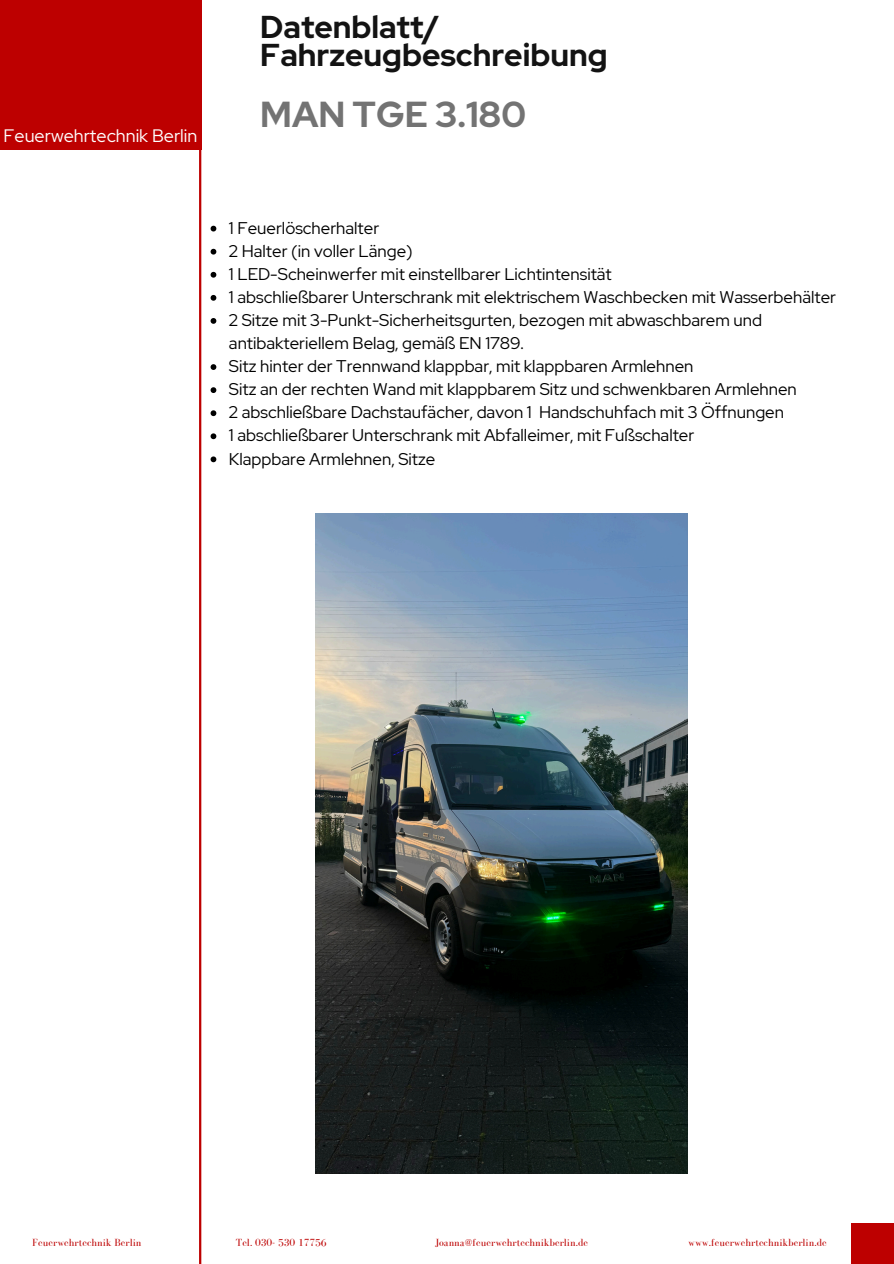
<style>
.page{position:relative;width:894px;height:1264px;background:#fff}
.page>*{position:absolute;margin:0;border:0;box-sizing:border-box;transform-origin:0 0}
.t1{font:700 36px "Red Hat Display";color:#737373}
.t2{font:700 31.5px/28.2px "Red Hat Display";color:#131313}
.t3{font:18px "Red Hat Display";color:#fff}
.t4{font:16.95px/23.1px "Red Hat Display";color:#000}
.t5{font:10.65px "Bodoni FLF";color:#bd0000}
</style>
<div class="page">
<div style="left:0;top:0;width:201px;height:149px;background:#bd0000"></div>
<div style="left:850px;top:1223px;width:43px;height:40px;background:#bd0000"></div>
<hr style="left:199px;top:140px;width:2px;height:1123px;background:#bd0000">
<img style="left:315px;top:513px;width:372px;height:660px">
<svg style="left:210px;top:226px;width:6px;height:5px"></svg>
<svg style="left:210px;top:249px;width:6px;height:5px"></svg>
<svg style="left:210px;top:272px;width:6px;height:6px"></svg>
<svg style="left:210px;top:295px;width:6px;height:6px"></svg>
<svg style="left:210px;top:318px;width:6px;height:6px"></svg>
<svg style="left:210px;top:364px;width:6px;height:6px"></svg>
<svg style="left:210px;top:387px;width:6px;height:6px"></svg>
<svg style="left:210px;top:410px;width:6px;height:6px"></svg>
<svg style="left:210px;top:433px;width:6px;height:6px"></svg>
<svg style="left:210px;top:456px;width:6px;height:6px"></svg>
<h2 class="t3" style="left:4px;top:123px;width:195px">Feuerwehrtechnik Berlin</h2>
<p class="t2" style="left:260px;top:13px;width:349px">Datenblatt/<br>Fahrzeugbeschreibung</p>
<p class="t1" style="left:260px;top:91px;width:267px">MAN TGE 3.180</p>
<p class="t4" style="left:229px;top:216px;width:152px">1 Feuerlöscherhalter</p>
<p class="t4" style="left:229px;top:239px;width:185px">2 Halter (in voller Länge)</p>
<p class="t4" style="left:229px;top:262px;width:384px">1 LED-Scheinwerfer mit einstellbarer Lichtintensität</p>
<p class="t4" style="left:229px;top:285px;width:608px">1 abschließbarer Unterschrank mit elektrischem Waschbecken mit Wasserbehälter</p>
<p class="t4" style="left:229px;top:308px;width:534px">2 Sitze mit 3-Punkt-Sicherheitsgurten, bezogen mit abwaschbarem und antibakteriellem Belag, gemäß EN 1789.</p>
<p class="t4" style="left:229px;top:354px;width:466px">Sitz hinter der Trennwand klappbar, mit klappbaren Armlehnen</p>
<p class="t4" style="left:229px;top:378px;width:569px">Sitz an der rechten Wand mit klappbarem Sitz und schwenkbaren Armlehnen</p>
<p class="t4" style="left:229px;top:401px;width:556px">2 abschließbare Dachstaufächer, davon 1 Handschuhfach mit 3 Öffnungen</p>
<p class="t4" style="left:229px;top:424px;width:466px">1 abschließbarer Unterschrank mit Abfalleimer, mit Fußschalter</p>
<p class="t4" style="left:229px;top:447px;width:208px">Klappbare Armlehnen, Sitze</p>
<h3 class="t5" style="left:32px;top:1236px;width:111px">Feuerwehrtechnik Berlin</h3>
<h3 class="t5" style="left:236px;top:1236px;width:92px">Tel. 030- 530 17756</h3>
<h3 class="t5" style="left:435px;top:1236px;width:154px">Joanna@feuerwehrtechnikberlin.de</h3>
<h3 class="t5" style="left:688px;top:1236px;width:140px">www.feuerwehrtechnikberlin.de</h3>
</div>
